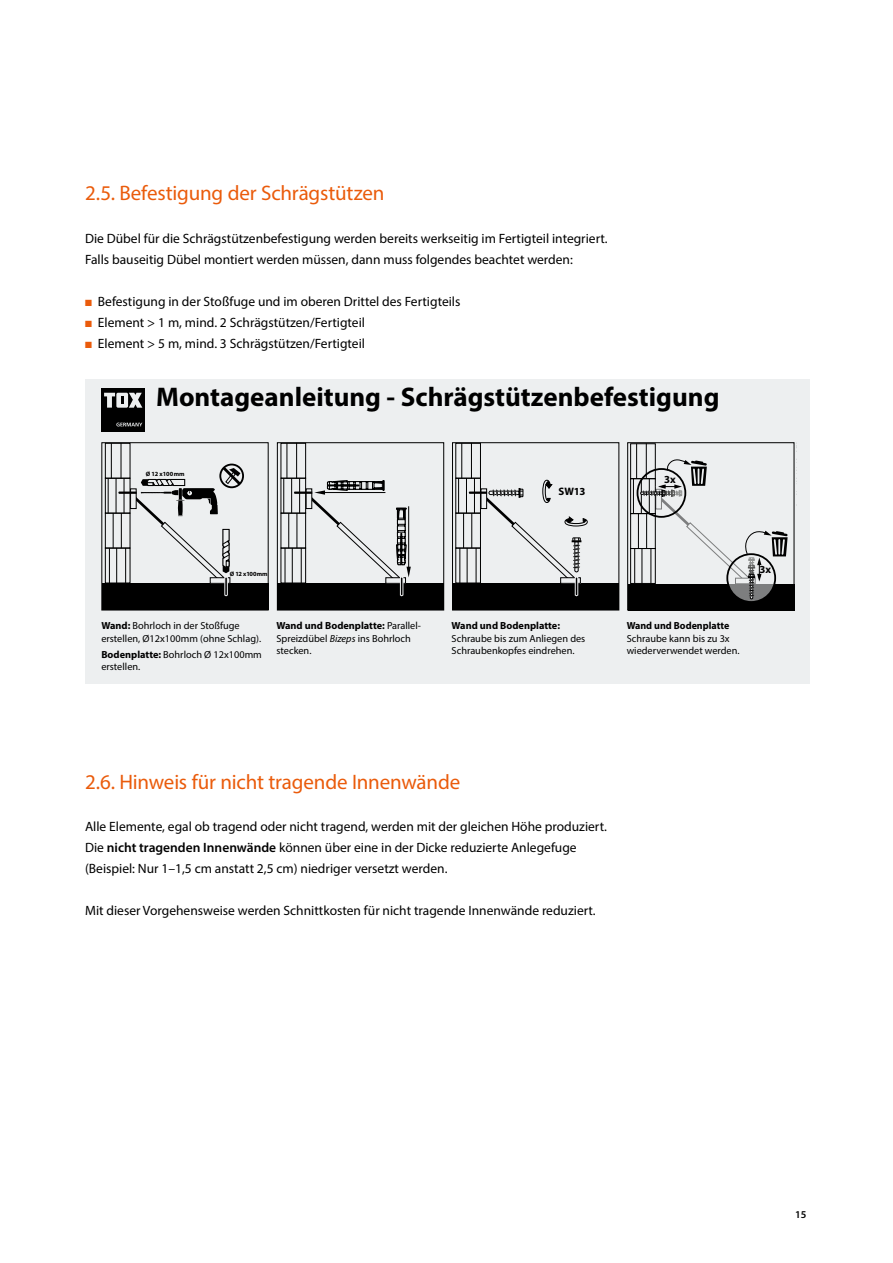
<style>
.page{position:relative;width:893px;height:1263px;background:#fff}
.page>*{position:absolute;margin:0;border:0;box-sizing:border-box;transform-origin:0 0}
.t1{font:700 27px "Myriad Pro";color:#000}
.t2{font:21px "Myriad Pro";letter-spacing:-.01em;color:#ea5b0b}
.t3{font:13.5px/21px "Myriad Pro";color:#000}
.t4{font:700 10.8px "Myriad Pro";letter-spacing:.005em;color:#000}
.t5{font:600 10.5px "Myriad Pro";color:#000}
.t6{font:10.35px/12.3px "Myriad Pro";color:#000}
.t7{font:700 10.35px "Myriad Pro";color:#000}
.t8{font:700 6.3px "Myriad Pro";letter-spacing:.005em;color:#000}
.s1{color:#ea5b0b}
.s2{font-weight:700}
.s3{font-style:italic}
.s4{font-weight:600}
</style>
<div class="page">
<div style="left:85px;top:379px;width:724px;height:305px;background:#edeff0"></div>
<div style="left:105px;top:443px;width:25px;height:36px;border:1px solid #000"></div>
<div style="left:105px;top:478px;width:25px;height:36px;border:1px solid #000"></div>
<div style="left:105px;top:513px;width:25px;height:35px;border:1px solid #000"></div>
<div style="left:105px;top:548px;width:25px;height:35px;border:1px solid #000"></div>
<hr style="left:111px;top:443px;width:1px;height:35px;background:#000">
<hr style="left:108px;top:478px;width:1px;height:35px;background:#000">
<hr style="left:113px;top:513px;width:1px;height:35px;background:#000">
<hr style="left:109px;top:548px;width:1px;height:35px;background:#000">
<hr style="left:116px;top:478px;width:1px;height:35px;background:#000">
<hr style="left:116px;top:548px;width:1px;height:35px;background:#000">
<hr style="left:121px;top:443px;width:1px;height:35px;background:#000">
<div style="left:102px;top:583px;width:166px;height:27px;background:#000"></div>
<svg style="left:118px;top:464px;width:126px;height:132px"></svg>
<div style="left:101px;top:442px;width:168px;height:168px;border:1px solid #000"></div>
<div style="left:280px;top:443px;width:26px;height:36px;border:1px solid #000"></div>
<div style="left:280px;top:478px;width:26px;height:36px;border:1px solid #000"></div>
<hr style="left:286px;top:443px;width:1px;height:35px;background:#000">
<hr style="left:283px;top:478px;width:1px;height:35px;background:#000">
<hr style="left:288px;top:513px;width:1px;height:35px;background:#000">
<hr style="left:285px;top:548px;width:1px;height:35px;background:#000">
<hr style="left:299px;top:478px;width:1px;height:35px;background:#000">
<hr style="left:291px;top:478px;width:1px;height:35px;background:#000">
<hr style="left:292px;top:548px;width:1px;height:35px;background:#000">
<hr style="left:296px;top:443px;width:1px;height:35px;background:#000">
<div style="left:278px;top:583px;width:166px;height:27px;background:#000"></div>
<div style="left:277px;top:442px;width:167px;height:168px;border:1px solid #000"></div>
<div style="left:455px;top:443px;width:26px;height:36px;border:1px solid #000"></div>
<div style="left:455px;top:478px;width:26px;height:36px;border:1px solid #000"></div>
<hr style="left:461px;top:443px;width:1px;height:35px;background:#000">
<hr style="left:458px;top:478px;width:1px;height:35px;background:#000">
<hr style="left:463px;top:513px;width:1px;height:35px;background:#000">
<hr style="left:459px;top:548px;width:1px;height:35px;background:#000">
<hr style="left:474px;top:478px;width:1px;height:35px;background:#000">
<hr style="left:466px;top:478px;width:1px;height:35px;background:#000">
<hr style="left:467px;top:548px;width:1px;height:35px;background:#000">
<hr style="left:471px;top:443px;width:1px;height:35px;background:#000">
<div style="left:452px;top:583px;width:167px;height:27px;background:#000"></div>
<div style="left:452px;top:442px;width:167px;height:168px;border:1px solid #000"></div>
<div style="left:628px;top:584px;width:166px;height:26px;background:#000"></div>
<svg style="left:742px;top:599px;width:19px;height:1px"></svg>
<div style="left:726px;top:553px;width:50px;height:50px;border:2px solid #000;border-radius:50%"></div>
<div style="left:630px;top:443px;width:26px;height:36px;border:1px solid #000"></div>
<div style="left:630px;top:478px;width:26px;height:36px;border:1px solid #000"></div>
<div style="left:630px;top:513px;width:26px;height:36px;border:1px solid #000"></div>
<div style="left:630px;top:548px;width:26px;height:36px;border:1px solid #000"></div>
<hr style="left:636px;top:444px;width:1px;height:35px;background:#000">
<hr style="left:633px;top:478px;width:1px;height:36px;background:#000">
<hr style="left:638px;top:513px;width:1px;height:35px;background:#000">
<hr style="left:634px;top:548px;width:1px;height:35px;background:#000">
<hr style="left:646px;top:443px;width:1px;height:36px;background:#000">
<div style="left:637px;top:468px;width:49px;height:50px;border:2px solid #000;border-radius:50%"></div>
<svg style="left:640px;top:457px;width:148px;height:142px"></svg>
<div style="left:627px;top:442px;width:167px;height:168px;border:1px solid #000"></div>
<div style="left:101px;top:388px;width:44px;height:43px;background:#000"></div>
<svg style="left:104px;top:393px;width:11px;height:15px"></svg>
<svg style="left:116px;top:393px;width:12px;height:15px"></svg>
<svg style="left:121px;top:396px;width:2px;height:8px"></svg>
<svg style="left:129px;top:393px;width:13px;height:15px"></svg>
<svg style="left:116px;top:423px;width:26px;height:3px"></svg>
<svg style="left:469px;top:480px;width:119px;height:116px"></svg>
<svg style="left:294px;top:480px;width:117px;height:116px"></svg>
<hr style="left:408px;top:506px;width:1px;height:63px;background:#000">
<h2 class="t2" style="left:85px;top:180px;width:301px">2.5. Befestigung der Schrägstützen</h2>
<p class="t3" style="left:85px;top:227px;width:523px">Die Dübel für die Schrägstützenbefestigung werden bereits werkseitig im Fertigteil integriert.<br>Falls bauseitig Dübel montiert werden müssen, dann muss folgendes beachtet werden:</p>
<p class="t3" style="left:85px;top:290px;width:377px"><span class="s1">■</span> Befestigung in der Stoßfuge und im oberen Drittel des Fertigteils</p>
<p class="t3" style="left:85px;top:311px;width:282px"><span class="s1">■</span> Element &gt; 1 m, mind. 2 Schrägstützen/Fertigteil</p>
<p class="t3" style="left:85px;top:332px;width:282px"><span class="s1">■</span> Element &gt; 5 m, mind. 3 Schrägstützen/Fertigteil</p>
<h1 class="t1" style="left:156px;top:379px;width:565px">Montageanleitung - Schrägstützenbefestigung</h1>
<p class="t8" style="left:146px;top:470px;width:40px">Ø 12 x100mm</p>
<p class="t4" style="left:558px;top:485px;width:28px">SW13</p>
<p class="t4" style="left:664px;top:472px;width:13px">3x</p>
<p class="t8" style="left:230px;top:570px;width:39px">Ø 12 x100mm</p>
<p class="t6" style="left:101px;top:619px;width:161px"><span class="s2">Wand:</span> Bohrloch in der Stoßfuge erstellen, Ø12x100mm (ohne Schlag).</p>
<p class="t6" style="left:101px;top:648px;width:162px"><span class="s2">Bodenplatte:</span> Bohrloch Ø 12x100mm erstellen.</p>
<p class="t6" style="left:276px;top:619px;width:146px"><span class="s2">Wand und Bodenplatte:</span> Parallel-<br>Spreizdübel <span class="s3">Bizeps</span> ins Bohrloch stecken.</p>
<p class="t7" style="left:452px;top:619px;width:110px">Wand und Bodenplatte:</p>
<p class="t6" style="left:452px;top:632px;width:135px">Schraube bis zum Anliegen des<br>Schraubenkopfes eindrehen.</p>
<p class="t7" style="left:627px;top:619px;width:104px">Wand und Bodenplatte</p>
<p class="t6" style="left:627px;top:632px;width:114px">Schraube kann bis zu 3x wiederverwendet werden.</p>
<p class="t4" style="left:759px;top:562px;width:13px">3x</p>
<h2 class="t2" style="left:85px;top:769px;width:377px">2.6. Hinweis für nicht tragende Innenwände</h2>
<p class="t3" style="left:85px;top:815px;width:522px">Alle Elemente, egal ob tragend oder nicht tragend, werden mit der gleichen Höhe produziert.<br>Die <span class="s4">nicht tragenden Innenwände</span> können über eine in der Dicke reduzierte Anlegefuge (Beispiel: Nur 1–1,5 cm anstatt 2,5 cm) niedriger versetzt werden.</p>
<p class="t3" style="left:85px;top:899px;width:511px">Mit dieser Vorgehensweise werden Schnittkosten für nicht tragende Innenwände reduziert.</p>
<p class="t5" style="left:795px;top:1208px;width:13px">15</p>
</div>
